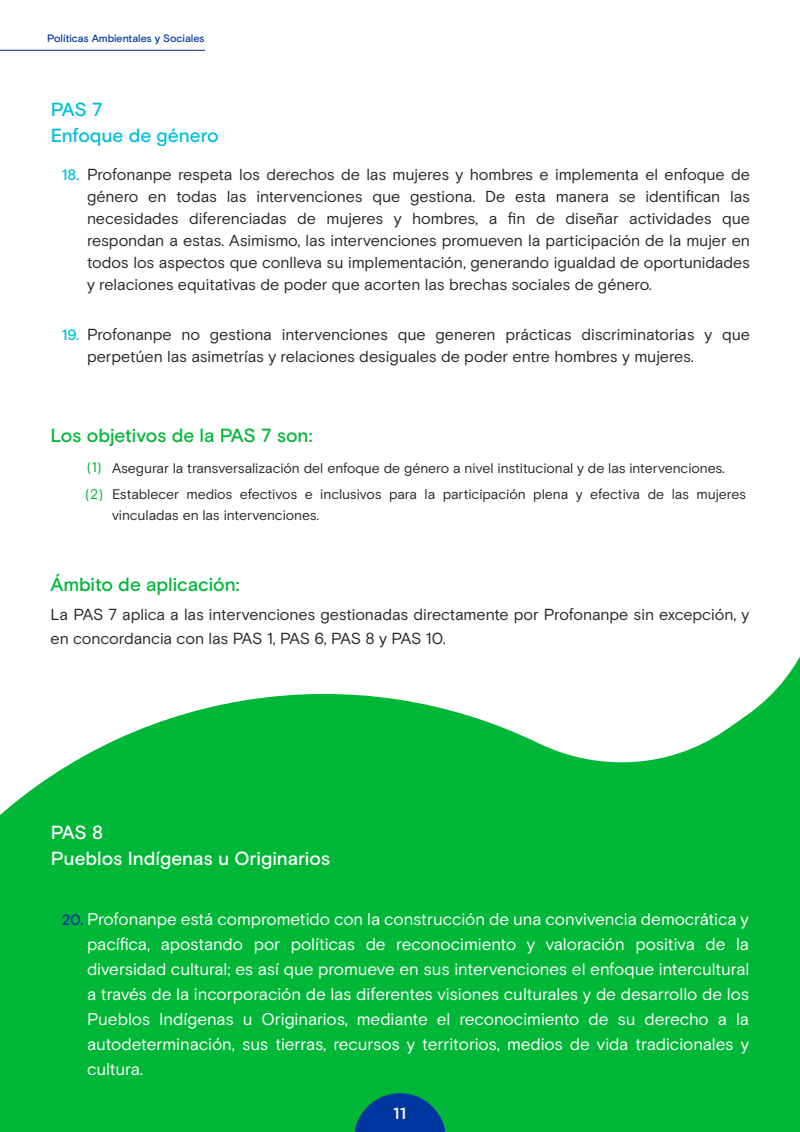
<style>
.page{position:relative;width:800px;height:1132px;background:#fff}
.page>*{position:absolute;margin:0;border:0;box-sizing:border-box;transform-origin:0 0}
.t1{font:500 19px "Basis Grotesque Pro";letter-spacing:-.005em;color:#00b737}
.t2{font:500 19px/26px "Basis Grotesque Pro";color:#fff}
.t3{font:500 19px/26px "Basis Grotesque Pro";letter-spacing:-.005em;color:#00bfd7}
.t4{font:17px/25px "Basis Grotesque Pro";letter-spacing:-.005em;color:#fff;text-align:justify}
.t5{font:16px/22px "Basis Grotesque Pro";letter-spacing:-.01em;color:#262626}
.t6{font:500 16px "Gotham";color:#fff}
.t7{font:500 15px "Basis Grotesque Pro";color:#00bfd7}
.t8{font:500 15px "Basis Grotesque Pro";color:#0036a0}
.t9{font:14px/26px "Basis Grotesque Pro";letter-spacing:-.005em;color:#262626}
.t10{font:14px/27px "Basis Grotesque Pro";color:#00b737}
.t11{font:500 10.6px "Basis Grotesque Pro";letter-spacing:-.005em;color:#0036a0}
</style>
<div class="page">
<svg style="left:0;top:656px;width:800px;height:476px;fill:#00b737"></svg>
<svg style="left:354px;top:1093px;width:92px;height:39px;background:#005784"></svg>
<hr style="left:0;top:50px;width:205px;height:1px;background:#00298c">
<p class="t11" style="left:47px;top:32px;width:159px">Políticas Ambientales y Sociales</p>
<p class="t3" style="left:51px;top:96px;width:169px">PAS 7<br>Enfoque de género</p>
<p class="t7" style="left:62px;top:166px;width:19px">18.</p>
<p class="t7" style="left:62px;top:326px;width:19px">19.</p>
<p class="t5" style="left:87px;top:163px;width:665px;text-align:justify">Profonanpe respeta los derechos de las mujeres y hombres e implementa el enfoque de género en todas las intervenciones que gestiona. De esta manera se identifican las necesidades diferenciadas de mujeres y hombres, a fin de diseñar actividades que respondan a estas. Asimismo, las intervenciones promueven la participación de la mujer en todos los aspectos que conlleva su implementación, generando igualdad de oportunidades y relaciones equitativas de poder que acorten las brechas sociales de género.</p>
<p class="t5" style="left:87px;top:323px;width:664px">Profonanpe no gestiona intervenciones que generen prácticas discriminatorias y que perpetúen las asimetrías y relaciones desiguales de poder entre hombres y mujeres.</p>
<p class="t1" style="left:50px;top:424px;width:264px">Los objetivos de la PAS 7 son:</p>
<p class="t10" style="left:85px;top:453px;width:19px">(1) (2)</p>
<p class="t9" style="left:112px;top:455px;width:636px">Asegurar la transversalización del enfoque de género a nivel institucional y de las intervenciones.<br>Establecer medios efectivos e inclusivos para la participación plena y efectiva de las mujeres</p>
<p class="t9" style="left:112px;top:502px;width:209px">vinculadas en las intervenciones.</p>
<p class="t1" style="left:50px;top:573px;width:191px">Ámbito de aplicación:</p>
<p class="t5" style="left:50px;top:602px;width:700px;line-height:24px">La PAS 7 aplica a las intervenciones gestionadas directamente por Profonanpe sin excepción, y en concordancia con las PAS 1, PAS 6, PAS 8 y PAS 10.</p>
<p class="t2" style="left:51px;top:818px;width:281px">PAS 8<br>Pueblos Indígenas u Originarios</p>
<p class="t4" style="left:87px;top:906px;width:664px">Profonanpe está comprometido con la construcción de una convivencia democrática y pacífica, apostando por políticas de reconocimiento y valoración positiva de la diversidad cultural; es así que promueve en sus intervenciones el enfoque intercultural a través de la incorporación de las diferentes visiones culturales y de desarrollo de los Pueblos Indígenas u Originarios, mediante el reconocimiento de su derecho a la autodeterminación, sus tierras, recursos y territorios, medios de vida tradicionales y cultura.</p>
<p class="t8" style="left:62px;top:911px;width:23px">20.</p>
<p class="t6" style="left:394px;top:1102px;width:14px">11</p>
</div>
